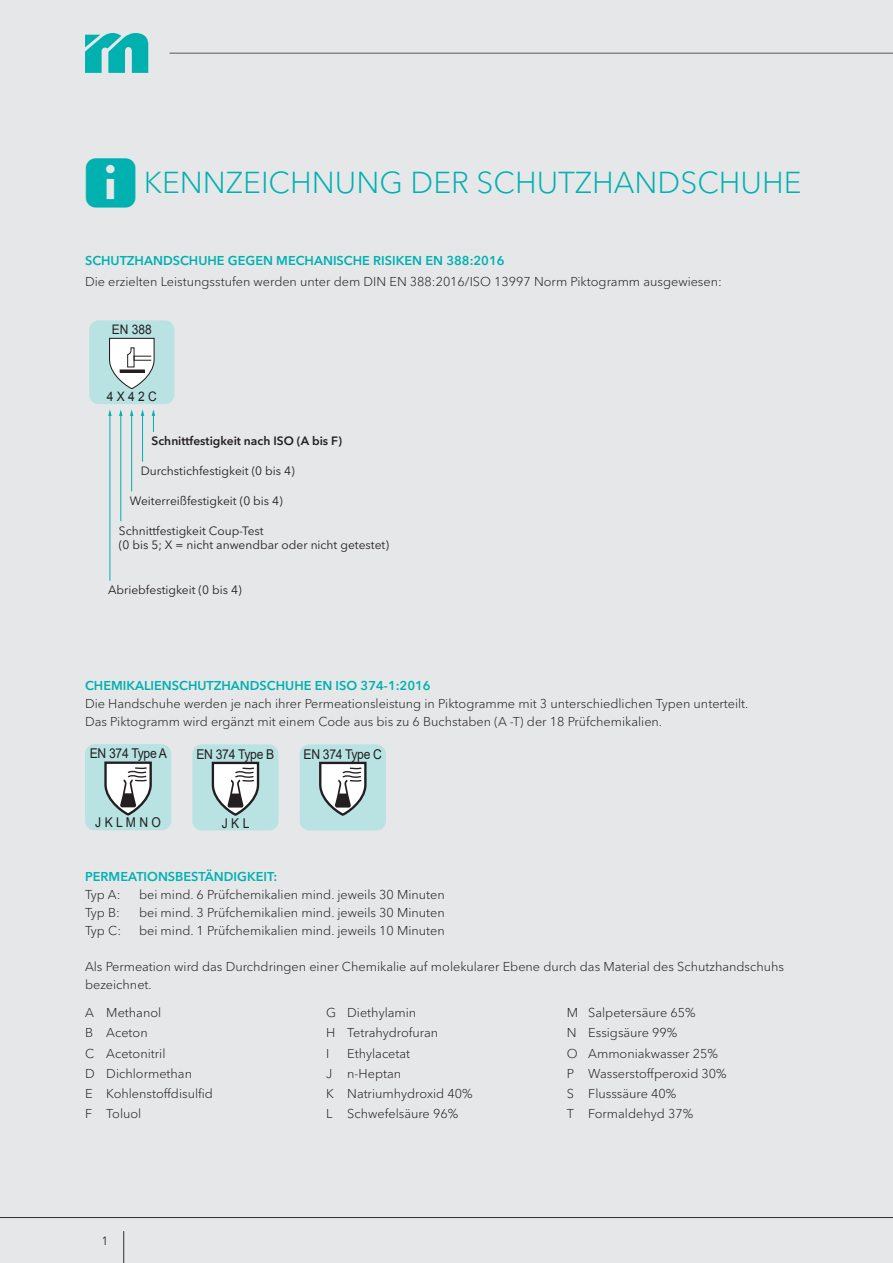
<style>
.page{position:relative;width:893px;height:1263px;background:#e6e7e9}
.page>*{position:absolute;margin:0;border:0;box-sizing:border-box;transform-origin:0 0}
.CB_AF_PG_Headline{font:300 30px "Avenir Next W1 G";color:#00b1b0}
.t1{font:13.5px "Arial";letter-spacing:-.025em;color:#231f20;scale:.9 1}
.t2{font:13.05px "Arial";color:#231f20;scale:.91 1}
.CB_AF_AG_Beschreibun{font:300 12.75px/18px "Avenir Next W1 G";color:#231f20}
.CB_AF_AG_Beschreibun-2{font:600 12.75px "Avenir Next W1 G";color:#00b1b0}
.t3{font:12px/14.4px "Avenir Next W1 G";color:#231f20}
.t4{font:600 12px "Avenir Next W1 G";color:#231f20}
.t5{font:12px "Avenir Next W1 G";color:#312f30}
.s1{font-family:"Meusburger Sonderzeichen";font-weight:400}
</style>
<div class="page">
<hr style="left:170px;top:53px;width:723px;height:1px;background:#57585a">
<hr style="left:0;top:1217px;width:893px;height:1px;background:#312f30">
<hr style="left:123px;top:1231px;width:1px;height:32px;background:#312f30">
<svg style="left:85px;top:33px;width:63px;height:40px"></svg>
<div style="left:85px;top:744px;width:86px;height:86px;background:#b9e2e3;border-radius:10px"></div>
<svg style="left:104px;top:761px;width:48px;height:55px"></svg>
<div style="left:192px;top:744px;width:86px;height:86px;background:#b9e2e3;border-radius:10px"></div>
<svg style="left:211px;top:761px;width:49px;height:55px"></svg>
<div style="left:300px;top:744px;width:86px;height:86px;background:#b9e2e3;border-radius:10px"></div>
<svg style="left:319px;top:761px;width:48px;height:55px"></svg>
<hr style="left:110px;top:415px;width:1px;height:166px;background:#00b1b0">
<svg style="left:108px;top:409px;width:4px;height:7px"></svg>
<hr style="left:120px;top:415px;width:1px;height:106px;background:#00b1b0">
<svg style="left:119px;top:409px;width:4px;height:7px"></svg>
<hr style="left:131px;top:415px;width:1px;height:76px;background:#00b1b0">
<svg style="left:130px;top:409px;width:3px;height:7px"></svg>
<hr style="left:142px;top:415px;width:1px;height:47px;background:#00b1b0">
<svg style="left:141px;top:409px;width:3px;height:7px"></svg>
<svg style="left:152px;top:409px;width:3px;height:23px"></svg>
<div style="left:89px;top:320px;width:85px;height:84px;background:#b9e2e3;border-radius:9px"></div>
<svg style="left:109px;top:337px;width:46px;height:52px"></svg>
<div style="left:134px;top:356px;width:18px;height:5px;border:1px solid #231f20"></div>
<p class="CB_AF_PG_Headline" style="left:85px;top:164px;width:718px"><span class="s1">E</span> KENNZEICHNUNG DER SCHUTZHANDSCHUHE</p>
<p class="CB_AF_AG_Beschreibun-2" style="left:85px;top:253px;width:421px">SCHUTZHANDSCHUHE GEGEN MECHANISCHE RISIKEN EN 388:2016</p>
<p class="CB_AF_AG_Beschreibun" style="left:85px;top:273px;width:638px">Die erzielten Leistungsstufen werden unter dem DIN EN 388:2016/ISO 13997 Norm Piktogramm ausgewiesen:</p>
<p class="t2" style="left:112px;top:321px;width:45px">EN 388</p>
<p class="t2" style="left:107px;top:388px;width:56px">4 X 4 2 C</p>
<p class="t4" style="left:152px;top:434px;width:192px">Schnittfestigkeit nach ISO (A bis F)</p>
<p class="t3" style="left:141px;top:464px;width:156px">Durchstichfestigkeit (0 bis 4)</p>
<p class="t3" style="left:130px;top:493px;width:155px">Weiterreißfestigkeit (0 bis 4)</p>
<p class="t3" style="left:119px;top:523px;width:271px">Schnittfestigkeit Coup-Test<br>(0 bis 5; X = nicht anwendbar oder nicht getestet)</p>
<p class="t3" style="left:108px;top:583px;width:135px">Abriebfestigkeit (0 bis 4)</p>
<p class="CB_AF_AG_Beschreibun-2" style="left:85px;top:678px;width:347px">CHEMIKALIENSCHUTZHANDSCHUHE EN ISO 374-1:2016</p>
<p class="CB_AF_AG_Beschreibun" style="left:85px;top:695px;width:665px">Die Handschuhe werden je nach ihrer Permeationsleistung in Piktogramme mit 3 unterschiedlichen Typen unterteilt.</p>
<p class="CB_AF_AG_Beschreibun" style="left:85px;top:713px;width:579px">Das Piktogramm wird ergänzt mit einem Code aus bis zu 6 Buchstaben (A -T) der 18 Prüfchemikalien.</p>
<p class="t1" style="left:90px;top:744px;width:87px">EN 374 Type A</p>
<p class="t1" style="left:95px;top:813px;width:75px">J K L M N O</p>
<p class="t1" style="left:197px;top:744px;width:88px">EN 374 Type B</p>
<p class="t1" style="left:222px;top:813px;width:32px">J K L</p>
<p class="t1" style="left:304px;top:744px;width:89px">EN 374 Type C</p>
<p class="CB_AF_AG_Beschreibun-2" style="left:85px;top:869px;width:194px">PERMEATIONSBESTÄNDIGKEIT:</p>
<p class="CB_AF_AG_Beschreibun" style="left:85px;top:886px;width:37px">Typ A:</p>
<p class="CB_AF_AG_Beschreibun" style="left:139px;top:886px;width:307px">bei mind. 6 Prüfchemikalien mind. jeweils 30 Minuten</p>
<p class="CB_AF_AG_Beschreibun" style="left:85px;top:904px;width:36px">Typ B:</p>
<p class="CB_AF_AG_Beschreibun" style="left:139px;top:904px;width:307px">bei mind. 3 Prüfchemikalien mind. jeweils 30 Minuten</p>
<p class="CB_AF_AG_Beschreibun" style="left:85px;top:922px;width:38px">Typ C:</p>
<p class="CB_AF_AG_Beschreibun" style="left:139px;top:922px;width:307px">bei mind. 1 Prüfchemikalien mind. jeweils 10 Minuten</p>
<p class="CB_AF_AG_Beschreibun" style="left:85px;top:958px;width:701px">Als Permeation wird das Durchdringen einer Chemikalie auf molekularer Ebene durch das Material des Schutzhandschuhs bezeichnet.</p>
<p class="CB_AF_AG_Beschreibun" style="left:85px;top:1004px;width:10px">A</p>
<p class="CB_AF_AG_Beschreibun" style="left:106px;top:1004px;width:56px">Methanol</p>
<p class="CB_AF_AG_Beschreibun" style="left:326px;top:1004px;width:11px">G</p>
<p class="CB_AF_AG_Beschreibun" style="left:347px;top:1004px;width:70px">Diethylamin</p>
<p class="CB_AF_AG_Beschreibun" style="left:567px;top:1004px;width:13px">M</p>
<p class="CB_AF_AG_Beschreibun" style="left:588px;top:1004px;width:109px">Salpetersäure 65%</p>
<p class="CB_AF_AG_Beschreibun" style="left:85px;top:1024px;width:10px">B</p>
<p class="CB_AF_AG_Beschreibun" style="left:106px;top:1024px;width:43px">Aceton</p>
<p class="CB_AF_AG_Beschreibun" style="left:326px;top:1024px;width:11px">H</p>
<p class="CB_AF_AG_Beschreibun" style="left:347px;top:1024px;width:92px">Tetrahydrofuran</p>
<p class="CB_AF_AG_Beschreibun" style="left:567px;top:1024px;width:11px">N</p>
<p class="CB_AF_AG_Beschreibun" style="left:588px;top:1024px;width:91px">Essigsäure 99%</p>
<p class="CB_AF_AG_Beschreibun" style="left:85px;top:1044px;width:11px">C</p>
<p class="CB_AF_AG_Beschreibun" style="left:106px;top:1044px;width:61px">Acetonitril</p>
<p class="CB_AF_AG_Beschreibun" style="left:326px;top:1044px;width:5px">I</p>
<p class="CB_AF_AG_Beschreibun" style="left:347px;top:1044px;width:64px">Ethylacetat</p>
<p class="CB_AF_AG_Beschreibun" style="left:567px;top:1044px;width:12px">O</p>
<p class="CB_AF_AG_Beschreibun" style="left:588px;top:1044px;width:131px">Ammoniakwasser 25%</p>
<p class="CB_AF_AG_Beschreibun" style="left:85px;top:1064px;width:11px">D</p>
<p class="CB_AF_AG_Beschreibun" style="left:106px;top:1064px;width:87px">Dichlormethan</p>
<p class="CB_AF_AG_Beschreibun" style="left:326px;top:1064px;width:8px">J</p>
<p class="CB_AF_AG_Beschreibun" style="left:347px;top:1064px;width:55px">n-Heptan</p>
<p class="CB_AF_AG_Beschreibun" style="left:567px;top:1064px;width:9px">P</p>
<p class="CB_AF_AG_Beschreibun" style="left:588px;top:1064px;width:140px">Wasserstoffperoxid 30%</p>
<p class="CB_AF_AG_Beschreibun" style="left:85px;top:1084px;width:9px">E</p>
<p class="CB_AF_AG_Beschreibun" style="left:106px;top:1084px;width:108px">Kohlenstoffdisulfid</p>
<p class="CB_AF_AG_Beschreibun" style="left:326px;top:1084px;width:9px">K</p>
<p class="CB_AF_AG_Beschreibun" style="left:347px;top:1084px;width:127px">Natriumhydroxid 40%</p>
<p class="CB_AF_AG_Beschreibun" style="left:567px;top:1084px;width:9px">S</p>
<p class="CB_AF_AG_Beschreibun" style="left:588px;top:1084px;width:90px">Flusssäure 40%</p>
<p class="CB_AF_AG_Beschreibun" style="left:85px;top:1105px;width:9px">F</p>
<p class="CB_AF_AG_Beschreibun" style="left:106px;top:1105px;width:37px">Toluol</p>
<p class="CB_AF_AG_Beschreibun" style="left:326px;top:1105px;width:8px">L</p>
<p class="CB_AF_AG_Beschreibun" style="left:347px;top:1105px;width:112px">Schwefelsäure 96%</p>
<p class="CB_AF_AG_Beschreibun" style="left:567px;top:1105px;width:9px">T</p>
<p class="CB_AF_AG_Beschreibun" style="left:588px;top:1105px;width:107px">Formaldehyd 37%</p>
<p class="t5" style="left:102px;top:1233px;width:8px">1</p>
</div>
